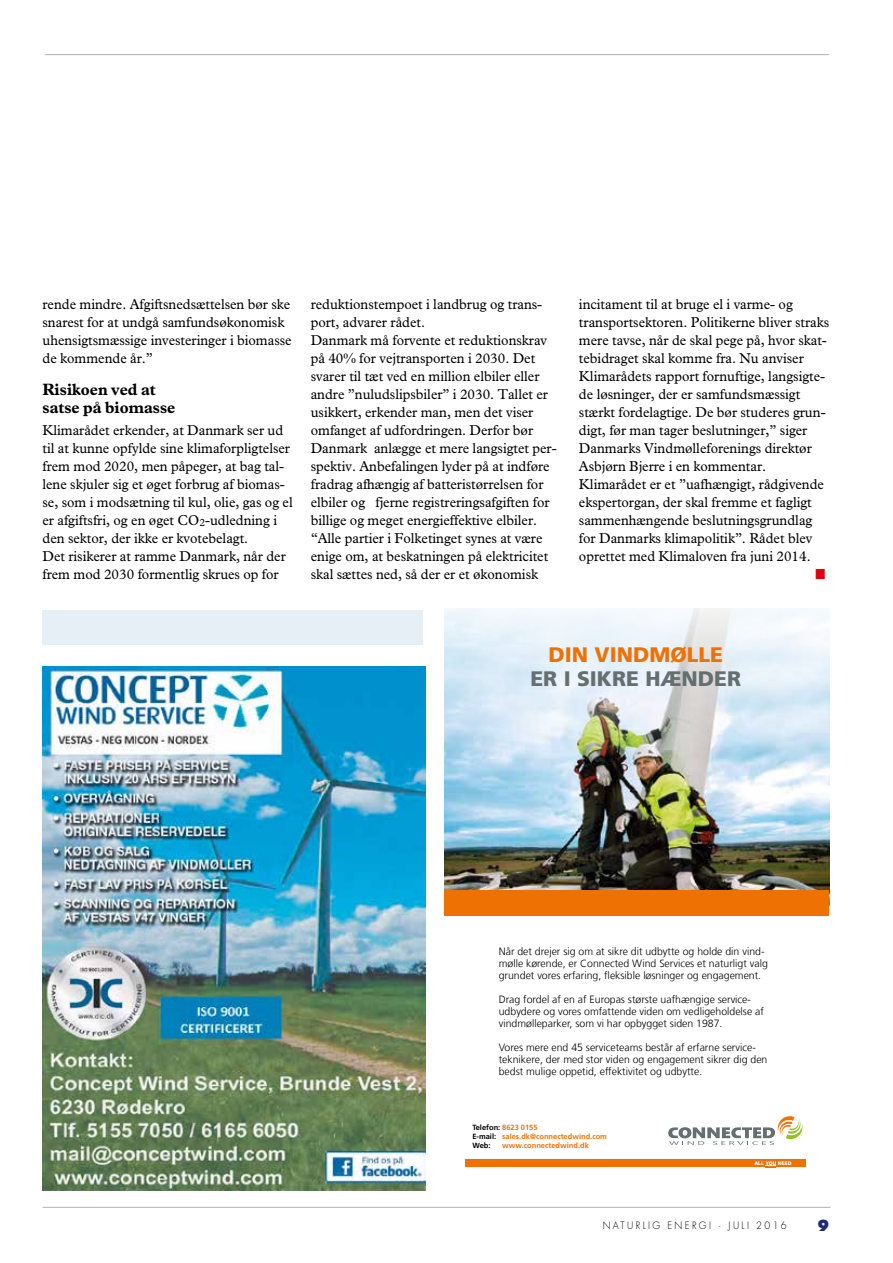
<style>
.page{position:relative;width:893px;height:1263px;background:#fff}
.page>*{position:absolute;margin:0;border:0;box-sizing:border-box;transform-origin:0 0}
.t1{font:900 21px "Frutiger LT Com";color:#656f70}
.t2{font:900 21px "Frutiger LT Com";color:#ee7203}
.t3{font:700 16.5px/18px "M Plantin";color:#000;scale:.95 1}
.t4{font:800 15px "Futura";color:#202b77;scale:.95 1}
.t5{font:14.4px/18px "M Plantin";color:#000;scale:.95 1}
.t6{font:14.4px "Zapf Dingbats";color:#e3000f;scale:.9 1}
.t7{font:300 10.5px/12px "Frutiger LT Com";color:#000}
.t8{font:300 9.9px "Futura";letter-spacing:.25em;color:#000;scale:.95 1}
.t9{font:700 7.5px/9px "Frutiger LT Com";color:#ee7203}
.t10{font:900 4.95px "Frutiger LT Com";color:#fff}
.s1{color:#000}
</style>
<div class="page">
<hr style="left:45px;top:54px;width:784px;height:1px;background:#b1b2b3">
<hr style="left:43px;top:1207px;width:788px;height:1px;background:#b1b2b3">
<img style="left:444px;top:608px;width:385px;height:282px">
<div style="left:444px;top:890px;width:385px;height:25px;background:#ee7203"></div>
<svg style="left:668px;top:1116px;width:135px;height:29px"></svg>
<div style="left:465px;top:1160px;width:341px;height:7px;background:#ee7203"></div>
<div style="left:43px;top:610px;width:380px;height:34px;background:#e6eff5"></div>
<img style="left:43px;top:666px;width:382px;height:524px">
<p class="t5" style="left:43px;top:295px;width:264px">rende mindre. Afgiftsnedsættelsen bør ske snarest for at undgå samfundsøkonomisk uhensigtsmæssige investeringer i biomasse de kommende år.”</p>
<p class="t3" style="left:43px;top:381px;width:141px">Risikoen ved at satse på biomasse</p>
<p class="t5" style="left:43px;top:421px;width:265px">Klimarådet erkender, at Danmark ser ud til at kunne opfylde sine klimaforpligtelser frem mod 2020, men påpeger, at bag tal&shy;lene skjuler sig et øget forbrug af biomas&shy;se, som i modsætning til kul, olie, gas og el er afgiftsfri, og en øget CO<sub>2</sub>-udledning i den sektor, der ikke er kvotebelagt.<br>Det risikerer at ramme Danmark, når der frem mod 2030 formentlig skrues op for</p>
<p class="t5" style="left:311px;top:295px;width:260px">reduktionstempoet i landbrug og trans&shy;port, advarer rådet.<br>Danmark må forvente et reduktionskrav på 40% for vejtransporten i 2030. Det svarer til tæt ved en million elbiler eller andre ”nuludslipsbiler” i 2030. Tallet er usikkert, erkender man, men det viser omfanget af udfordringen. Derfor bør Danmark anlægge et mere langsigtet per&shy;spektiv. Anbefalingen lyder på at indføre fradrag afhængig af batteristørrelsen for elbiler og fjerne registreringsafgiften for billige og meget energieffektive elbiler. “Alle partier i Folketinget synes at være enige om, at beskatningen på elektricitet skal sættes ned, så der er et økonomisk</p>
<p class="t5" style="left:579px;top:295px;width:265px">incitament til at bruge el i varme- og transportsektoren. Politikerne bliver straks mere tavse, når de skal pege på, hvor skat&shy;tebidraget skal komme fra. Nu anviser Klimarådets rapport fornuftige, langsigte&shy;de løsninger, der er samfundsmæssigt stærkt fordelagtige. De bør studeres grun&shy;digt, før man tager beslutninger,” siger Danmarks Vindmølleforenings direktør Asbjørn Bjerre i en kommentar.<br>Klimarådet er et ”uafhængigt, rådgivende ekspertorgan, der skal fremme et fagligt sammenhængende beslutningsgrundlag for Danmarks klimapolitik”. Rådet blev oprettet med Klimaloven fra juni 2014.</p>
<p class="t6" style="left:815px;top:567px;width:12px">■</p>
<h1 class="t2" style="left:548px;top:642px;width:176px">DIN VINDMØLLE</h1>
<h1 class="t1" style="left:530px;top:666px;width:212px">ER I SIKRE HÆNDER</h1>
<p class="t7" style="left:499px;top:945px;width:270px">Når det drejer sig om at sikre dit udbytte og holde din vind&shy;mølle kørende, er Connected Wind Services et naturligt valg grundet vores erfaring, fleksible løsninger og engagement.</p>
<p class="t7" style="left:499px;top:993px;width:267px">Drag fordel af en af Europas største uafhængige service&shy;udbydere og vores omfattende viden om vedligeholdelse af vindmølleparker, som vi har opbygget siden 1987.</p>
<p class="t7" style="left:499px;top:1041px;width:270px">Vores mere end 45 serviceteams består af erfarne service&shy;teknikere, der med stor viden og engagement sikrer dig den bedst mulige oppetid, effektivitet og udbytte.</p>
<p class="t9" style="left:472px;top:1123px;width:136px"><span class="s1">Telefon:</span> 8623 0155<br><span class="s1">E-mail:</span> sales.dk@connectedwind.com<br><span class="s1">Web:</span></p>
<p class="t9" style="left:502px;top:1141px;width:88px">www.connectedwind.dk</p>
<p class="t10" style="left:754px;top:1160px;width:39px">ALL YOU NEED</p>
<p class="t8" style="left:603px;top:1218px;width:195px">NATURLIG ENERGI · JULI 2016</p>
<p class="t4" style="left:817px;top:1216px;width:14px">9</p>
</div>
